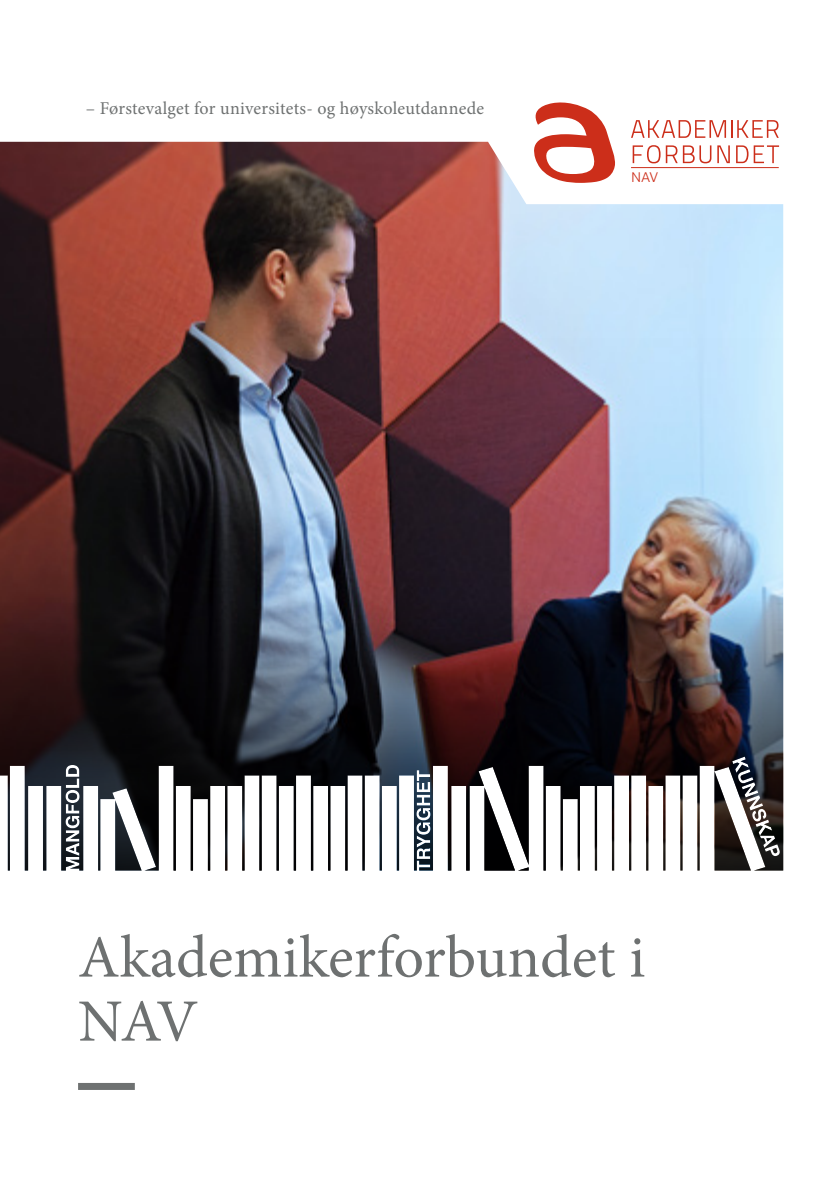
<style>
.page{position:relative;width:840px;height:1191px;background:#fff}
.page>*{position:absolute;margin:0;border:0;box-sizing:border-box;transform-origin:0 0}
.t1{font:60px/64px "Minion Pro";color:#6e7171}
.t2{font:18px "Minion Pro";letter-spacing:.01em;color:#6e7171}
.t3{font:300 14.4px "Ingra";color:#cc2e1a}
</style>
<div class="page">
<img style="left:0;top:142px;width:782px;height:195px">
<img style="left:0;top:337px;width:782px;height:533px">
<svg style="left:528px;top:102px;width:86px;height:81px"></svg>
<svg style="left:631px;top:120px;width:147px;height:18px"></svg>
<svg style="left:632px;top:145px;width:79px;height:18px"></svg>
<svg style="left:717px;top:145px;width:12px;height:18px"></svg>
<svg style="left:735px;top:145px;width:43px;height:18px"></svg>
<hr style="left:630px;top:167px;width:148px;height:1px;background:#cc2e1a">
<div style="left:78px;top:1083px;width:57px;height:7px;background:#6e7171"></div>
<p class="t2" style="left:86px;top:96px;width:400px">– Førstevalget for universitets- og høyskoleutdannede</p>
<p class="t3" style="left:630px;top:168px;width:29px">NAV</p>
<h1 class="t1" style="left:78px;top:925px;width:568px">Akademikerforbundet i<br>NAV</h1>
</div>
